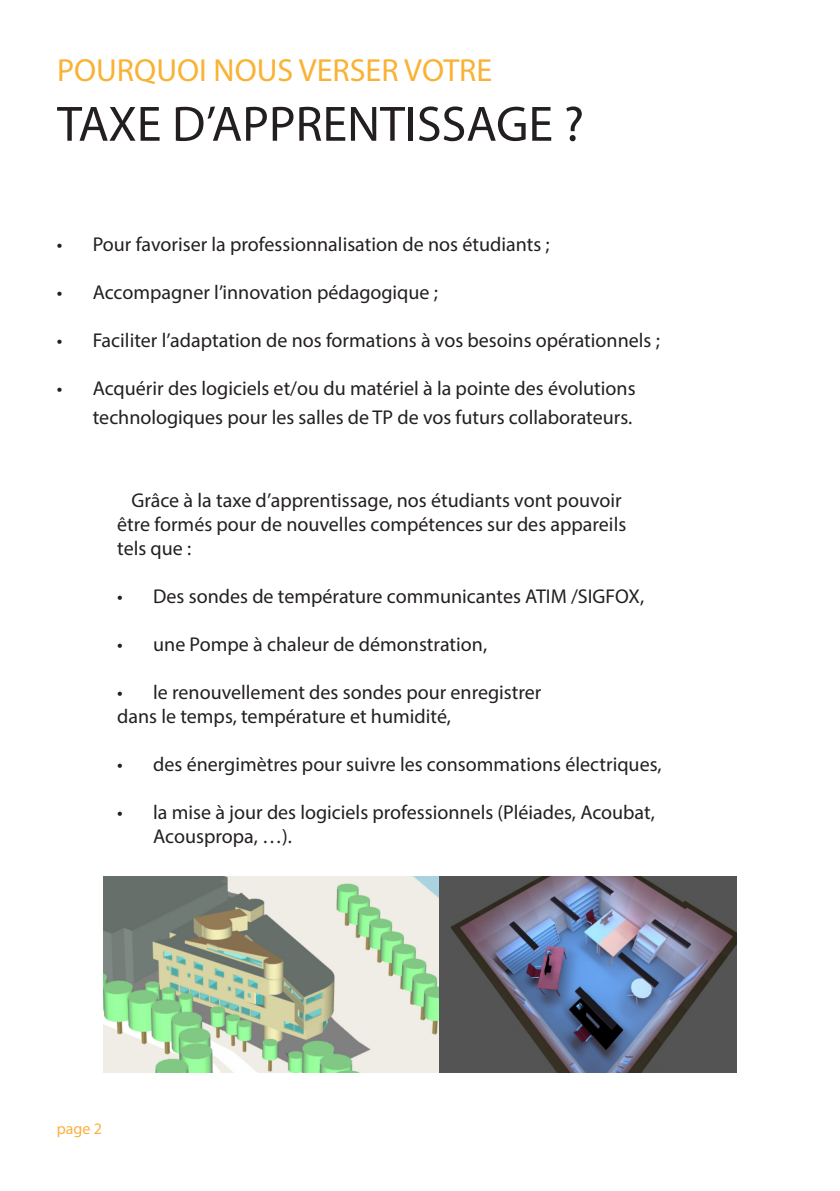
<style>
.page{position:relative;width:840px;height:1191px;background:#fff}
.page>*{position:absolute;margin:0;border:0;box-sizing:border-box;transform-origin:0 0}
.t1{font:50px "Myriad Pro";color:#231f20}
.t2{font:32px "Myriad Pro";color:#f9b233}
.Paragraphes{font:20px/24px "Myriad Pro";color:#231f20}
.t3{font:16px "Myriad Pro";color:#fbb03f}
</style>
<div class="page">
<img style="left:103px;top:876px;width:632px;height:196px">
<p class="t2" style="left:57px;top:50px;width:436px">POURQUOI NOUS VERSER VOTRE</p>
<p class="t1" style="left:57px;top:93px;width:528px">TAXE D’APPRENTISSAGE ?</p>
<p class="Paragraphes" style="left:57px;top:232px;width:494px">• Pour favoriser la professionnalisation de nos étudiants ;</p>
<p class="Paragraphes" style="left:57px;top:280px;width:382px">• Accompagner l’innovation pédagogique ;</p>
<p class="Paragraphes" style="left:57px;top:328px;width:604px">• Faciliter l’adaptation de nos formations à vos besoins opérationnels ;</p>
<p class="Paragraphes" style="left:57px;top:374px;width:580px;line-height:28.8px;text-align:right">• Acquérir des logiciels et/ou du matériel à la pointe des évolutions technologiques pour les salles de TP de vos futurs collaborateurs.</p>
<p class="Paragraphes" style="left:117px;top:488px;width:510px;text-indent:14px">Grâce à la taxe d’apprentissage, nos étudiants vont pouvoir être formés pour de nouvelles compétences sur des appareils tels que :</p>
<p class="Paragraphes" style="left:117px;top:584px;width:528px">• Des sondes de température communicantes ATIM /SIGFOX,</p>
<p class="Paragraphes" style="left:117px;top:632px;width:371px">• une Pompe à chaleur de démonstration,</p>
<p class="Paragraphes" style="left:117px;top:680px;width:425px">• le renouvellement des sondes pour enregistrer</p>
<p class="Paragraphes" style="left:117px;top:704px;width:335px">dans le temps, température et humidité,</p>
<p class="Paragraphes" style="left:117px;top:752px;width:545px">• des énergimètres pour suivre les consommations électriques,</p>
<p class="Paragraphes" style="left:153px;top:800px;width:503px;text-indent:-36px">• la mise à jour des logiciels professionnels (Pléiades, Acoubat,<br>Acouspropa, …).</p>
<p class="t3" style="left:57px;top:1119px;width:47px">page 2</p>
</div>
